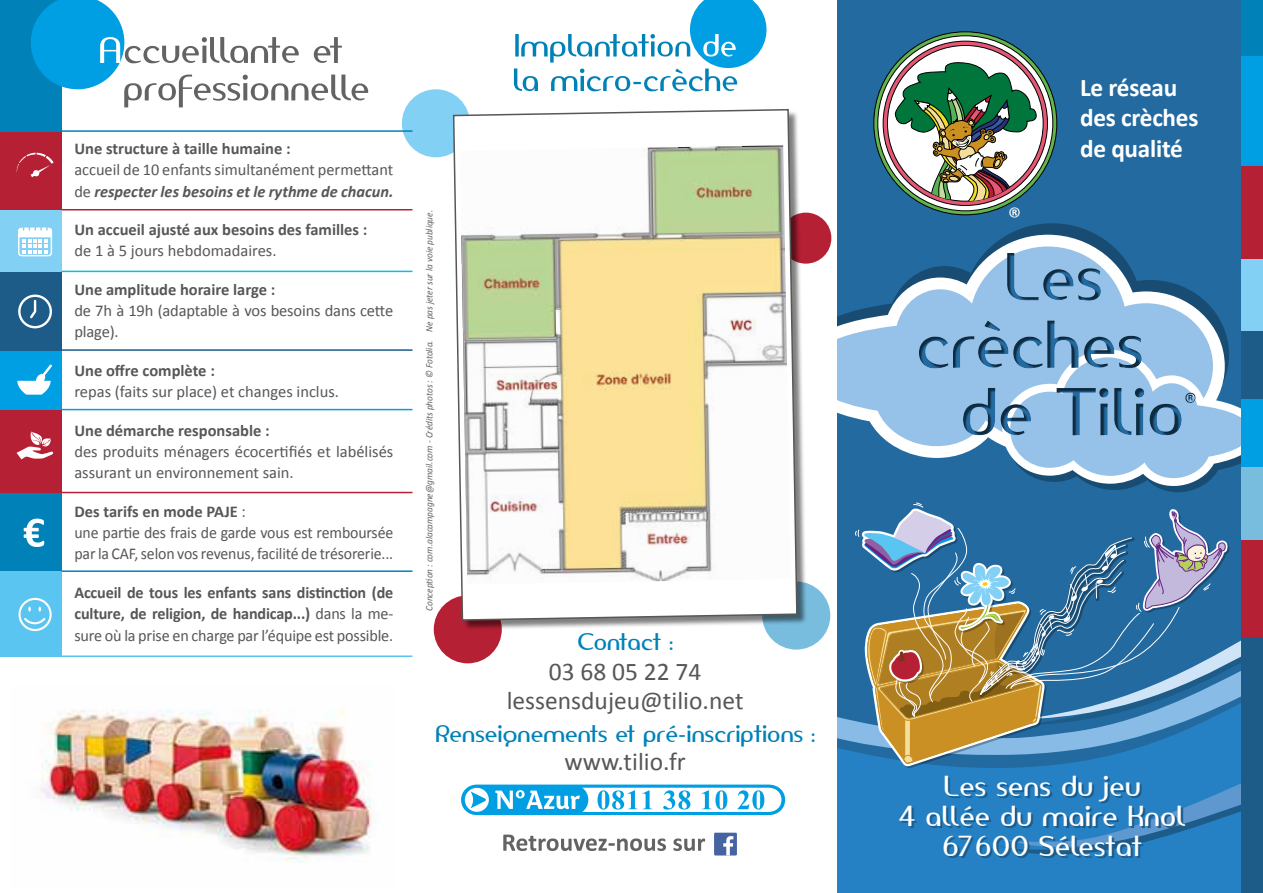
<style>
.page{position:relative;width:1263px;height:893px;background:#fff}
.page>*{position:absolute;margin:0;border:0;box-sizing:border-box;transform-origin:0 0}
.t1{font:27px/30px "Amerika Sans";letter-spacing:.01em;color:#fff;text-align:center}
.t2{font:27px "Calibri";color:#fff}
.t3{font:25.5px/29.2px "Calibri";color:#575756;text-align:center}
.t4{font:700 25.5px/30.6px "Calibri";letter-spacing:-.01em;color:#fff}
.t5{font:22.5px "Amerika Sans";color:#0082b9}
.t6{font:16.5px/21.3px "Calibri";letter-spacing:-.005em;color:#575756}
.t7{font:700 16.5px/21.3px "Calibri";color:#575756;text-align:justify}
.t8{font:italic 9.75px "Calibri";color:#646363;scale:.95 1}
.s1{font-weight:700;font-style:italic}
.s2{font-weight:700}
.s3{font-weight:400}
</style>
<div class="page">
<div style="left:402px;top:89px;width:68px;height:68px;background:#83d0f5;border-radius:50%"></div>
<div style="left:434px;top:595px;width:68px;height:68px;background:#b52034;border-radius:50%"></div>
<div style="left:780px;top:213px;width:51px;height:51px;background:#b52034;border-radius:50%"></div>
<svg style="left:514px;top:0;width:252px;height:91px"></svg>
<div style="left:762px;top:582px;width:68px;height:68px;background:#78bdde;border-radius:50%"></div>
<div style="left:0;top:0;width:62px;height:132px;background:#0082b9"></div>
<svg style="left:31px;top:0;width:337px;height:107px"></svg>
<div style="left:0;top:132px;width:62px;height:78px;background:#b52034"></div>
<div style="left:0;top:210px;width:62px;height:62px;background:#83d0f5"></div>
<div style="left:0;top:272px;width:62px;height:79px;background:#1d5b89"></div>
<div style="left:0;top:351px;width:62px;height:59px;background:#009fe3"></div>
<div style="left:0;top:410px;width:62px;height:83px;background:#b52034"></div>
<div style="left:0;top:493px;width:62px;height:79px;background:#0082b9"></div>
<div style="left:0;top:572px;width:62px;height:85px;background:#5bc5f2"></div>
<svg style="left:17px;top:153px;width:37px;height:24px"></svg>
<div style="left:18px;top:295px;width:34px;height:33px;border:2px solid #fff;border-radius:50%"></div>
<svg style="left:30px;top:299px;width:7px;height:20px"></svg>
<div style="left:18px;top:598px;width:34px;height:33px;border:2px solid #fff;border-radius:50%"></div>
<svg style="left:22px;top:607px;width:25px;height:18px"></svg>
<svg style="left:17px;top:431px;width:37px;height:28px"></svg>
<div style="left:18px;top:228px;width:34px;height:28px;border:1px solid #fff;border-radius:5px"></div>
<svg style="left:18px;top:227px;width:35px;height:27px"></svg>
<svg style="left:17px;top:364px;width:35px;height:31px"></svg>
<svg style="left:24px;top:519px;width:20px;height:28px"></svg>
<hr style="left:62px;top:209px;width:350px;height:1px;background:#b52034">
<hr style="left:62px;top:130px;width:350px;height:2px;background:#0082b9">
<hr style="left:62px;top:271px;width:350px;height:1px;background:#0bbbef">
<hr style="left:62px;top:349px;width:350px;height:2px;background:#1d5b89">
<hr style="left:62px;top:409px;width:350px;height:1px;background:#009fe3">
<hr style="left:62px;top:492px;width:350px;height:1px;background:#b52034">
<hr style="left:62px;top:570px;width:350px;height:2px;background:#0082b9">
<hr style="left:62px;top:655px;width:350px;height:2px;background:#5bc5f2">
<img style="left:40px;top:709px;width:332px;height:154px">
<svg style="left:458px;top:782px;width:330px;height:35px"></svg>
<svg style="left:461px;top:785px;width:324px;height:30px"></svg>
<svg style="left:503px;top:835px;width:202px;height:16px"></svg>
<div style="left:714px;top:833px;width:23px;height:22px;background:#4664a2"></div>
<svg style="left:723px;top:836px;width:10px;height:19px"></svg>
<div style="left:838px;top:0;width:425px;height:893px;background:#226aa0"></div>
<div style="left:838px;top:755px;width:404px;height:138px;background:#2581c4"></div>
<svg style="left:838px;top:717px;width:17px;height:38px"></svg>
<svg style="left:874px;top:32px;width:183px;height:183px;background:#4a8639"></svg>
<svg style="left:878px;top:36px;width:175px;height:175px;background:#cbcbcb"></svg>
<svg style="left:883px;top:41px;width:164px;height:164px"></svg>
<svg style="left:887px;top:45px;width:156px;height:156px;background:#e3e1e1"></svg>
<svg style="left:895px;top:60px;width:142px;height:141px;background:#899f87"></svg>
<svg style="left:1008px;top:223px;width:234px;height:269px"></svg>
<svg style="left:838px;top:235px;width:387px;height:221px"></svg>
<div style="left:1242px;top:55px;width:21px;height:111px;background:#009fe3"></div>
<div style="left:1242px;top:0;width:21px;height:55px;background:#0082b9"></div>
<div style="left:1242px;top:166px;width:21px;height:93px;background:#b52034"></div>
<div style="left:1242px;top:259px;width:21px;height:73px;background:#83d0f5"></div>
<div style="left:1242px;top:332px;width:21px;height:68px;background:#1d5b89"></div>
<div style="left:1242px;top:400px;width:21px;height:68px;background:#009fe3"></div>
<div style="left:1242px;top:468px;width:21px;height:72px;background:#78bdde"></div>
<div style="left:1242px;top:638px;width:21px;height:255px;background:#1d5b89"></div>
<svg style="left:919px;top:321px;width:329px;height:165px"></svg>
<div style="left:917px;top:253px;width:279px;height:184px;background:#000;opacity:.6"></div>
<svg style="left:855px;top:502px;width:408px;height:356px"></svg>
<div style="left:454px;top:110px;width:353px;height:521px;background:#000;opacity:.5"></div>
<svg style="left:452px;top:108px;width:346px;height:513px"></svg>
<p class="t7" style="left:74px;top:137px;width:218px">Une structure à taille humaine :</p>
<p class="t6" style="left:74px;top:159px;width:320px">accueil de 10 enfants simultanément permettant de <span class="s1">respecter les besoins et le rythme de chacun.</span></p>
<p class="t7" style="left:74px;top:218px;width:294px">Un accueil ajusté aux besoins des familles :</p>
<p class="t6" style="left:74px;top:240px;width:204px">de 1 à 5 jours hebdomadaires.</p>
<p class="t7" style="left:74px;top:278px;width:202px">Une amplitude horaire large :</p>
<p class="t6" style="left:74px;top:299px;width:320px">de 7h à 19h (adaptable à vos besoins dans cette plage).</p>
<p class="t7" style="left:74px;top:359px;width:142px">Une offre complète :</p>
<p class="t6" style="left:74px;top:381px;width:266px">repas (faits sur place) et changes inclus.</p>
<p class="t7" style="left:74px;top:419px;width:197px">Une démarche responsable :</p>
<p class="t6" style="left:74px;top:440px;width:320px">des produits ménagers écocertifiés et labélisés assurant un environnement sain.</p>
<p class="t6" style="left:74px;top:500px;width:320px"><span class="s2">Des tarifs en mode PAJE</span> :<br>une partie des frais de garde vous est remboursée par la CAF, selon vos revenus, facilité de trésorerie...</p>
<p class="t7" style="left:74px;top:581px;width:320px">Accueil de tous les enfants sans distinction (de culture, de religion, de handicap...) <span class="s3">dans la me&shy;sure où la prise en charge par l’équipe est possible.</span></p>
<p class="t8" style="left:423px;top:611px;width:423px;rotate:-90deg">Conception : com.alacampagne@gmail.com - Crédits photos : © Fotolia. Ne pas jeter sur la voie publique.</p>
<h1 class="t2" style="left:1008px;top:199px;width:15px">®</h1>
<h3 class="t5" style="left:577px;top:628px;width:97px">Contact :</h3>
<h2 class="t3" style="left:507px;top:656px;width:238px">03 68 05 22 74 lessensdujeu@tilio.net</h2>
<h3 class="t5" style="left:435px;top:719px;width:382px">Renseignements et pré-inscriptions :</h3>
<h2 class="t3" style="left:564px;top:746px;width:123px">www.tilio.fr</h2>
<h2 class="t4" style="left:1080px;top:71px;width:120px">Le réseau des crèches de qualité</h2>
<h1 class="t1" style="left:898px;top:771px;width:288px">Les sens du jeu<br>4 allée du maire Knol<br>67600 Sélestat</h1>
</div>
